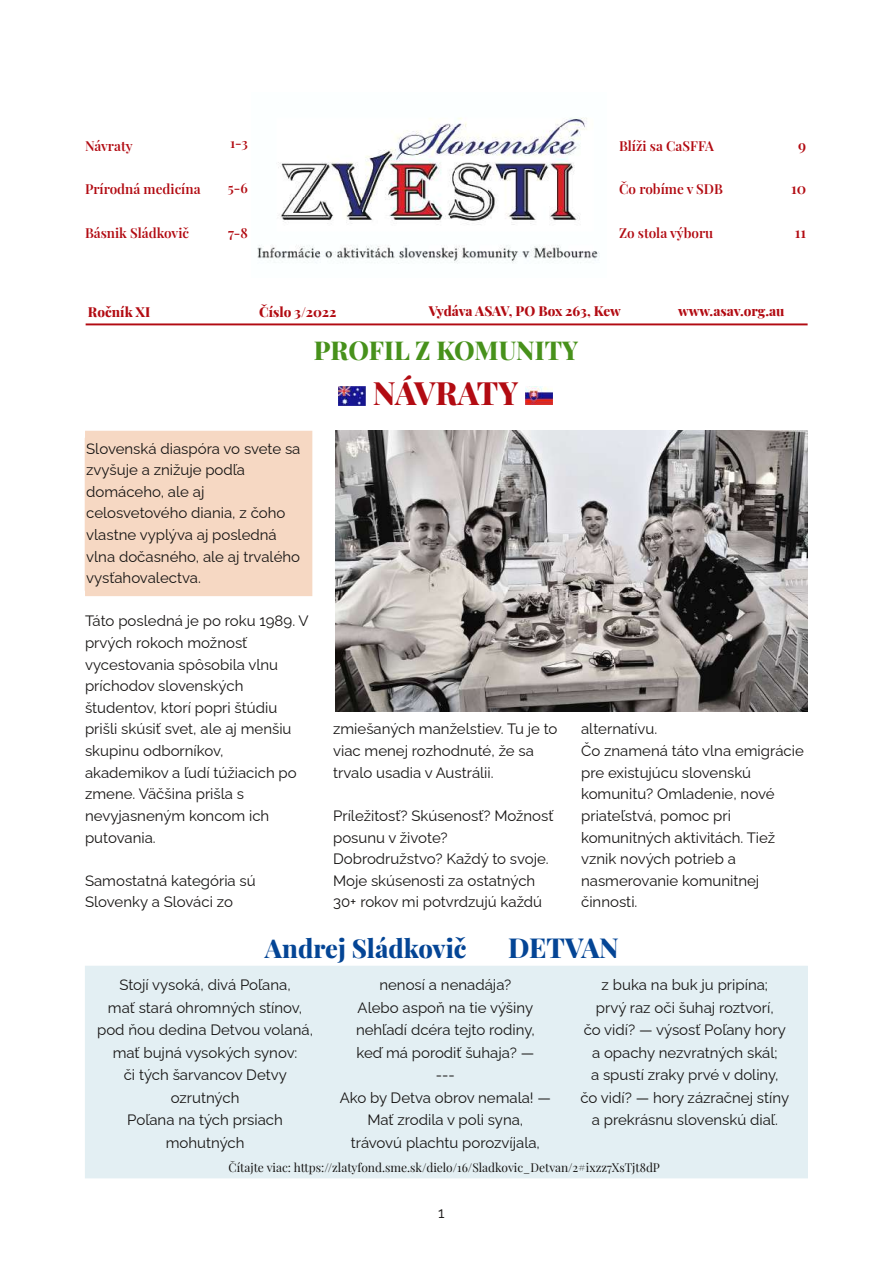
<style>
.page{position:relative;width:893px;height:1263px;background:#fff}
.page>*{position:absolute;margin:0;border:0;box-sizing:border-box;transform-origin:0 0}
.t1{font:800 31.5px "Playfair Display";letter-spacing:-.01em;color:#b20b12}
.t2{font:800 27px "Playfair Display";letter-spacing:-.01em;color:#044595}
.t3{font:800 25.5px "Playfair Display";color:#47911b}
.t4{font:800 25.5px "Playfair Display";color:#044595}
.t5{font:15px/21.6px "Raleway";color:#161413}
.t6{font:600 15px "Playfair Display";color:#b20b12}
.t7{font:600 13.5px "Playfair Display";color:#b20b12}
.t8{font:800 13.5px "Playfair Display";color:#b20b12}
.t9{font:12px "Playfair Display";color:#161413}
</style>
<div class="page">
<img style="left:257px;top:118px;width:343px;height:146px">
<hr style="left:86px;top:323px;width:722px;height:2px;background:#b20b12">
<div style="left:86px;top:966px;width:721px;height:212px;background:#e3eff3"></div>
<img style="left:335px;top:431px;width:473px;height:281px">
<div style="left:86px;top:431px;width:226px;height:164px;background:#f6d8c3"></div>
<div style="left:85px;top:431px;width:227px;height:165px;border:2px solid #f6d8c3"></div>
<img style="left:525px;top:387px;width:28px;height:18px">
<img style="left:338px;top:387px;width:28px;height:18px">
<p class="t7" style="left:85px;top:137px;width:49px">Návraty</p>
<p class="t7" style="left:85px;top:180px;width:117px">Prírodná medicína</p>
<p class="t7" style="left:85px;top:223px;width:106px">Básnik Sládkovič</p>
<p class="t7" style="left:230px;top:133px;width:19px">1-3</p>
<p class="t7" style="left:228px;top:178px;width:21px">5-6</p>
<p class="t7" style="left:228px;top:223px;width:21px">7-8</p>
<p class="t7" style="left:619px;top:137px;width:96px">Blíži sa CaSFFA</p>
<p class="t7" style="left:619px;top:180px;width:105px">Čo robíme v SDB</p>
<p class="t7" style="left:619px;top:223px;width:96px">Zo stola výboru</p>
<p class="t6" style="left:798px;top:135px;width:10px">9</p>
<p class="t6" style="left:791px;top:178px;width:17px">10</p>
<p class="t6" style="left:795px;top:221px;width:13px">11</p>
<p class="t8" style="left:88px;top:303px;width:64px">Ročník XI</p>
<p class="t8" style="left:259px;top:303px;width:79px">Číslo 3/2022</p>
<p class="t8" style="left:429px;top:301px;width:194px">Vydáva ASAV, PO Box 263, Kew</p>
<p class="t8" style="left:678px;top:301px;width:108px">www.asav.org.au</p>
<h3 class="t3" style="left:314px;top:333px;width:266px">PROFIL Z KOMUNITY</h3>
<p class="t5" style="left:86px;top:438px;width:216px">Slovenská diaspóra vo svete sa zvyšuje a znižuje podľa domáceho, ale aj celosvetového diania, z čoho vlastne vyplýva aj posledná vlna dočasného, ale aj trvalého vysťahovalectva.</p>
<p class="t5" style="left:85px;top:610px;width:225px">Táto posledná je po roku 1989. V prvých rokoch možnosť vycestovania spôsobila vlnu príchodov slovenských študentov, ktorí popri štúdiu prišli skúsiť svet, ale aj menšiu skupinu odborníkov, akademikov a ľudí túžiacich po zmene. Väčšina prišla s nevyjasneným koncom ich putovania.</p>
<p class="t5" style="left:85px;top:870px;width:172px">Samostatná kategória sú<br>Slovenky a Slováci zo</p>
<h1 class="t1" style="left:373px;top:371px;width:147px">NÁVRATY</h1>
<p class="t5" style="left:333px;top:718px;width:226px">zmiešaných manželstiev. Tu je to viac menej rozhodnuté, že sa trvalo usadia v Austrálii.</p>
<p class="t5" style="left:333px;top:805px;width:222px">Príležitosť? Skúsenosť? Možnosť posunu v živote?<br>Dobrodružstvo? Každý to svoje.<br>Moje skúsenosti za ostatných<br>30+ rokov mi potvrdzujú každú</p>
<p class="t5" style="left:581px;top:718px;width:224px">alternatívu.<br>Čo znamená táto vlna emigrácie pre existujúcu slovenskú komunitu? Omladenie, nové priateľstvá, pomoc pri komunitných aktivitách. Tiež vznik nových potrieb a nasmerovanie komunitnej činnosti.</p>
<h3 class="t4" style="left:265px;top:930px;width:203px">Andrej Sládkovič</h3>
<h2 class="t2" style="left:508px;top:928px;width:112px">DETVAN</h2>
<p class="t5" style="left:97px;top:974px;width:217px;line-height:22.5px;text-align:center">Stojí vysoká, divá Poľana,<br>mať stará ohromných stínov, pod ňou dedina Detvou volaná, mať bujná vysokých synov:<br>či tých šarvancov Detvy ozrutných<br>Poľana na tých prsiach mohutných</p>
<p class="t5" style="left:340px;top:974px;width:213px;line-height:22.5px;text-align:center">nenosí a nenadája?<br>Alebo aspoň na tie výšiny nehľadí dcéra tejto rodiny,<br>keď má porodiť šuhaja? —<br>---<br>Ako by Detva obrov nemala! —<br>Mať zrodila v poli syna,<br>trávovú plachtu porozvíjala,</p>
<p class="t5" style="left:580px;top:974px;width:210px;line-height:22.5px;text-align:center">z buka na buk ju pripína;<br>prvý raz oči šuhaj roztvorí,<br>čo vidí? — výsosť Poľany hory a opachy nezvratných skál;<br>a spustí zraky prvé v doliny,<br>čo vidí? — hory zázračnej stíny a prekrásnu slovenskú diaľ.</p>
<p class="t9" style="left:229px;top:1159px;width:433px">Čítajte viac: https://zlatyfond.sme.sk/dielo/16/Sladkovic_Detvan/2#ixzz7XsTjt8dP</p>
<p class="t5" style="left:438px;top:1202px;width:8px">1</p>
</div>
